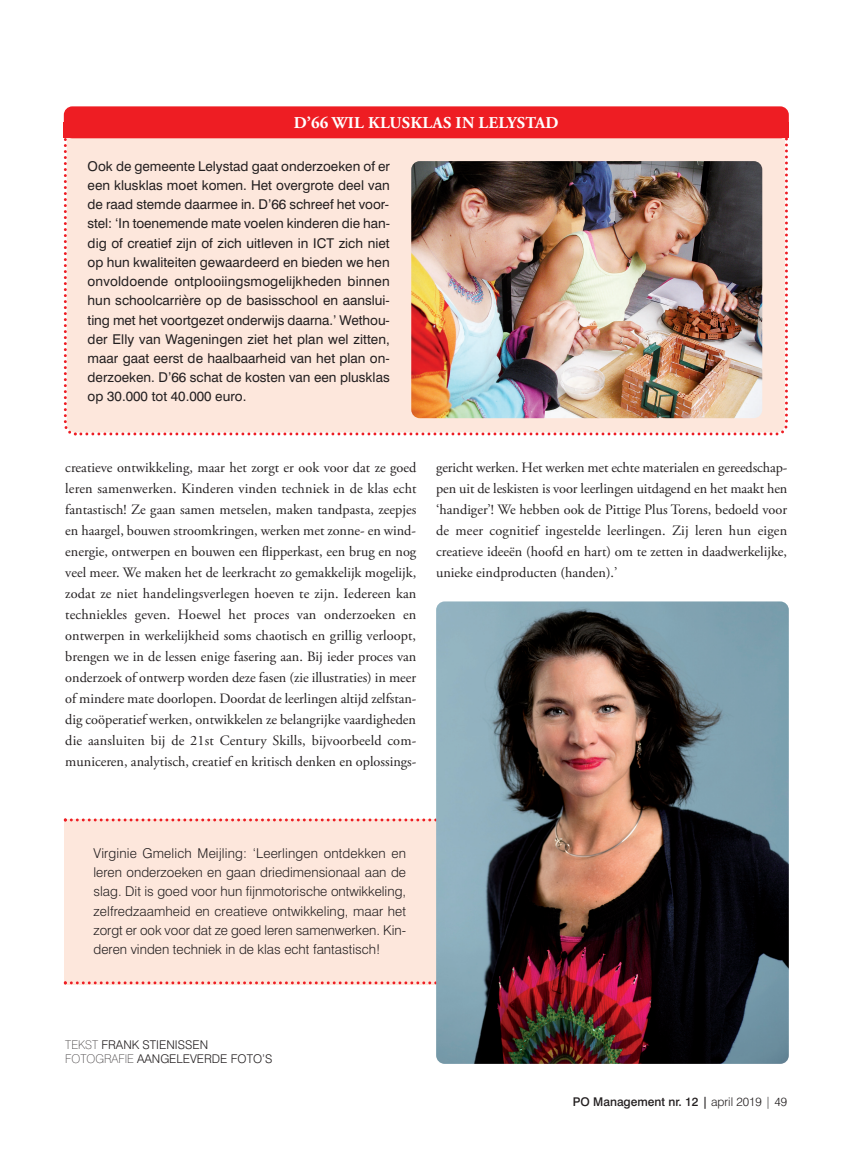
<style>
.page{position:relative;width:851px;height:1149px;background:#fff}
.page>*{position:absolute;margin:0;border:0;box-sizing:border-box;transform-origin:0 0}
.t1{font:700 16.5px "Adobe Garamond Pro";letter-spacing:.015em;color:#fff}
.t2{font:14.25px/21px "Adobe Garamond Pro";color:#231f20;text-align:justify}
.t3{font:13.5px/19.2px "Swiss 721 BT";color:#231f20;text-align:justify}
.t4{font:300 13.5px/19.2px "Swiss 721 BT";color:#231f20;text-align:justify}
.t5{font:300 12px/14.4px "Swiss 721 BT";color:#231f20}
.t6{font:500 12px "Swiss 721 BT";color:#231f20}
.s1{font-weight:100}
.s2{font-weight:300}
</style>
<div class="page">
<div style="left:64px;top:818px;width:521px;height:166px;background:#fde7dc"></div>
<svg style="left:64px;top:818px;width:372px;height:3px"></svg>
<svg style="left:64px;top:981px;width:372px;height:3px"></svg>
<img style="left:436px;top:601px;width:352px;height:462px">
<div style="left:63px;top:114px;width:726px;height:322px;background:#fde7dc"></div>
<div style="left:64px;top:106px;width:724px;height:32px;background:#ee1d23;border-radius:9px"></div>
<div style="left:64px;top:122px;width:724px;height:16px;background:#ee1d23"></div>
<img style="left:411px;top:161px;width:351px;height:257px">
<p class="t1" style="left:294px;top:116px;width:266px">D’66 WIL KLUSKLAS IN LELYSTAD</p>
<p class="t3" style="left:88px;top:156px;width:304px">Ook de gemeente Lelystad gaat onderzoeken of er een klusklas moet komen. Het overgrote deel van de raad stemde daarmee in. D’66 schreef het voor&shy;stel: ‘In toenemende mate voelen kinderen die han&shy;dig of creatief zijn of zich uitleven in ICT zich niet op hun kwaliteiten gewaardeerd en bieden we hen onvoldoende ontplooiingsmogelijkheden binnen hun schoolcarrière op de basisschool en aanslui&shy;ting met het voortgezet onderwijs daarna.’ Wethou&shy;der Elly van Wageningen ziet het plan wel zitten, maar gaat eerst de haalbaarheid van het plan on&shy;derzoeken. D’66 schat de kosten van een plusklas op 30.000 tot 40.000 euro.</p>
<p class="t2" style="left:65px;top:458px;width:353px">creatieve ontwikkeling, maar het zorgt er ook voor dat ze goed leren samenwerken. Kinderen vinden techniek in de klas echt fantastisch! Ze gaan samen metselen, maken tandpasta, zeepjes en haargel, bouwen stroomkringen, werken met zonne- en wind&shy;energie, ontwerpen en bouwen een flipperkast, een brug en nog veel meer. We maken het de leerkracht zo gemakkelijk mogelijk, zodat ze niet handelingsverlegen hoeven te zijn. Iedereen kan techniekles geven. Hoewel het proces van onderzoeken en ontwerpen in werkelijkheid soms chaotisch en grillig verloopt, brengen we in de lessen enige fasering aan. Bij ieder proces van onderzoek of ontwerp worden deze fasen (zie illustraties) in meer of mindere mate doorlopen. Doordat de leerlingen altijd zelfstan&shy;dig coöperatief werken, ontwikkelen ze belangrijke vaardigheden die aansluiten bij de 21st Century Skills, bijvoorbeeld com&shy;municeren, analytisch, creatief en kritisch denken en oplossings-</p>
<p class="t2" style="left:436px;top:458px;width:353px">gericht werken. Het werken met echte materialen en gereedschap&shy;pen uit de leskisten is voor leerlingen uitdagend en het maakt hen ‘handiger’! We hebben ook de Pittige Plus Torens, bedoeld voor de meer cognitief ingestelde leerlingen. Zij leren hun eigen creatieve ideeën (hoofd en hart) om te zetten in daadwerkelijke, unieke eindproducten (handen).’</p>
<p class="t4" style="left:93px;top:843px;width:314px">Virginie Gmelich Meijling: ‘Leerlingen ontdekken en leren onderzoeken en gaan driedimensionaal aan de slag. Dit is goed voor hun fijnmotorische ontwikkeling, zelfredzaamheid en creatieve ontwikkeling, maar het zorgt er ook voor dat ze goed leren samenwerken. Kin&shy;deren vinden techniek in de klas echt fantastisch!</p>
<p class="t5" style="left:65px;top:1037px;width:208px"><span class="s1">TEKST</span> FRANK STIENISSEN<br><span class="s1">FOTOGRAFIE</span> AANGELEVERDE FOTO’S</p>
<p class="t6" style="left:572px;top:1093px;width:216px">PO Management nr. 12 | <span class="s2">april 2019 | 49</span></p>
</div>
